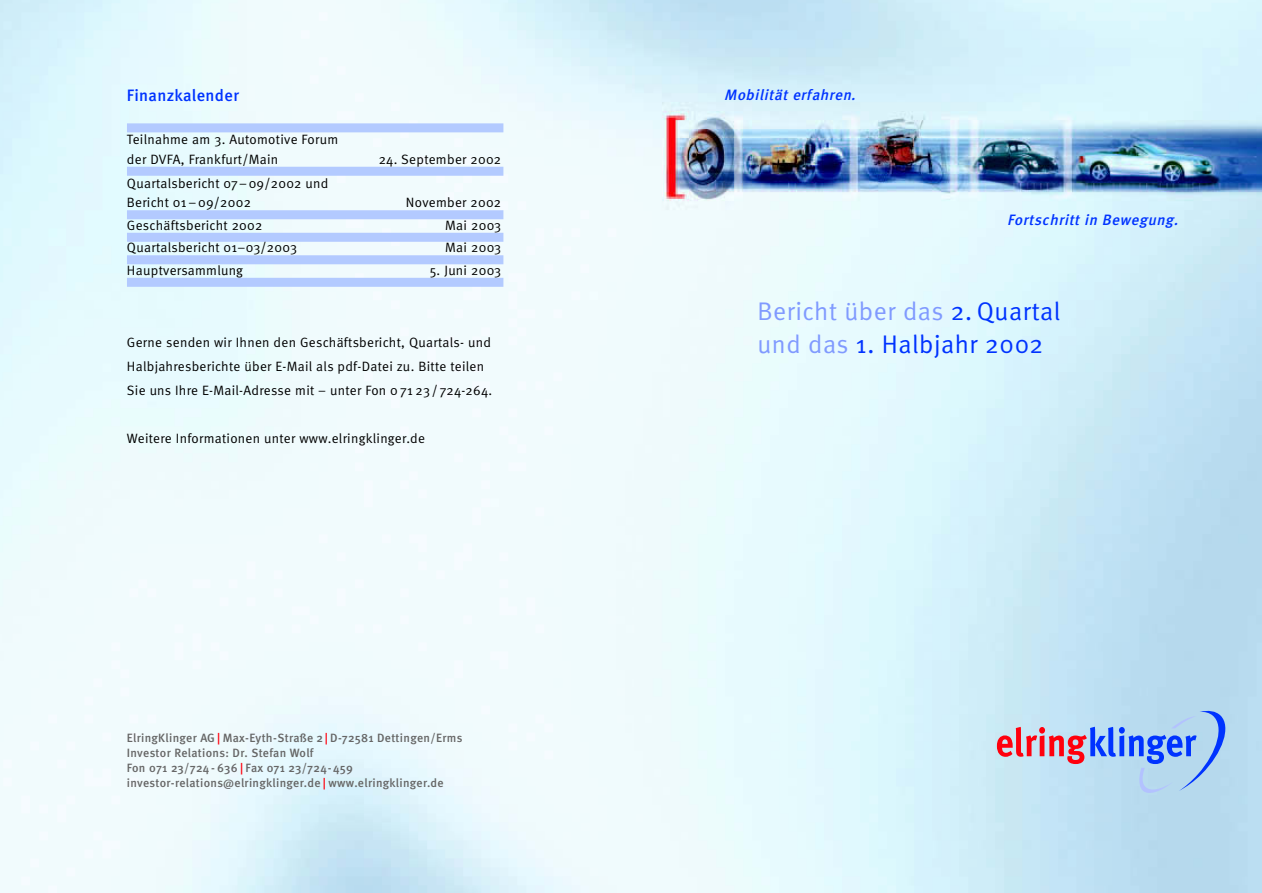
<style>
.page{position:relative;width:1262px;height:893px;background:#fff}
.page>*{position:absolute;margin:0;border:0;box-sizing:border-box;transform-origin:0 0}
.t1{font:25.5px/33px "Meta Normal";letter-spacing:.025em;color:#03f}
.t2{font:500 16.5px "Meta";letter-spacing:.02em;color:#03f}
.t3{font:italic 500 15px "Meta";color:#03f}
.t4{font:13.5px/19.5px "Meta Normal";letter-spacing:.025em;color:#000}
.t5{font:500 12px/15px "Meta";letter-spacing:.03em;color:#666}
.s1{color:#ff000d}
.s2{color:#809aff}
</style>
<div class="page">
<img style="left:1px;top:0;width:1261px;height:892px">
<svg style="left:997px;top:709px;width:234px;height:86px;background:#afc1e5"></svg>
<div style="left:127px;top:123px;width:376px;height:9px;background:#b3caff"></div>
<div style="left:127px;top:167px;width:376px;height:9px;background:#b3caff"></div>
<div style="left:127px;top:210px;width:376px;height:9px;background:#b3caff"></div>
<div style="left:127px;top:233px;width:376px;height:9px;background:#b3caff"></div>
<div style="left:127px;top:255px;width:376px;height:9px;background:#b3caff"></div>
<div style="left:127px;top:278px;width:376px;height:9px;background:#b3caff"></div>
<p class="t2" style="left:127px;top:89px;width:113px">Finanzkalender</p>
<p class="t4" style="left:127px;top:131px;width:213px">Teilnahme am 3. Automotive Forum der DVFA, Frankfurt/Main</p>
<p class="t4" style="left:127px;top:174px;width:203px">Quartalsbericht 07– 09/2002 und<br>Bericht 01 – 09/2002</p>
<p class="t4" style="left:379px;top:150px;width:124px">24. September 2002</p>
<p class="t4" style="left:406px;top:194px;width:97px">November 2002</p>
<p class="t4" style="left:127px;top:216px;width:137px">Geschäftsbericht 2002</p>
<p class="t4" style="left:445px;top:216px;width:57px">Mai 2003</p>
<p class="t4" style="left:127px;top:239px;width:172px">Quartalsbericht 01–03/2003</p>
<p class="t4" style="left:445px;top:239px;width:57px">Mai 2003</p>
<p class="t4" style="left:127px;top:261px;width:118px">Hauptversammlung</p>
<p class="t4" style="left:430px;top:261px;width:73px">5. Juni 2003</p>
<p class="t4" style="left:127px;top:331px;width:367px;line-height:24px">Gerne senden wir Ihnen den Geschäftsbericht, Quartals- und<br>Halbjahresberichte über E-Mail als pdf-Datei zu. Bitte teilen<br>Sie uns Ihre E-Mail-Adresse mit – unter Fon 0 71 23 / 724-264.</p>
<p class="t4" style="left:127px;top:429px;width:300px">Weitere Informationen unter www.elringklinger.de</p>
<p class="t5" style="left:127px;top:731px;width:337px">ElringKlinger AG <span class="s1">|</span> Max-Eyth-Straße 2 <span class="s1">|</span> D-72581 Dettingen/Erms Investor Relations: Dr. Stefan Wolf<br>Fon 071 23/724 - 636 <span class="s1">|</span> Fax 071 23/724-459 investor-relations@elringklinger.de <span class="s1">|</span> www.elringklinger.de</p>
<p class="t3" style="left:724px;top:89px;width:135px">Mobilität erfahren.</p>
<p class="t3" style="left:1007px;top:213px;width:175px">Fortschritt in Bewegung.</p>
<h1 class="t1" style="left:757px;top:297px;width:304px"><span class="s2">Bericht über das</span> 2. Quartal <span class="s2">und das</span> 1. Halbjahr 2002</h1>
</div>
